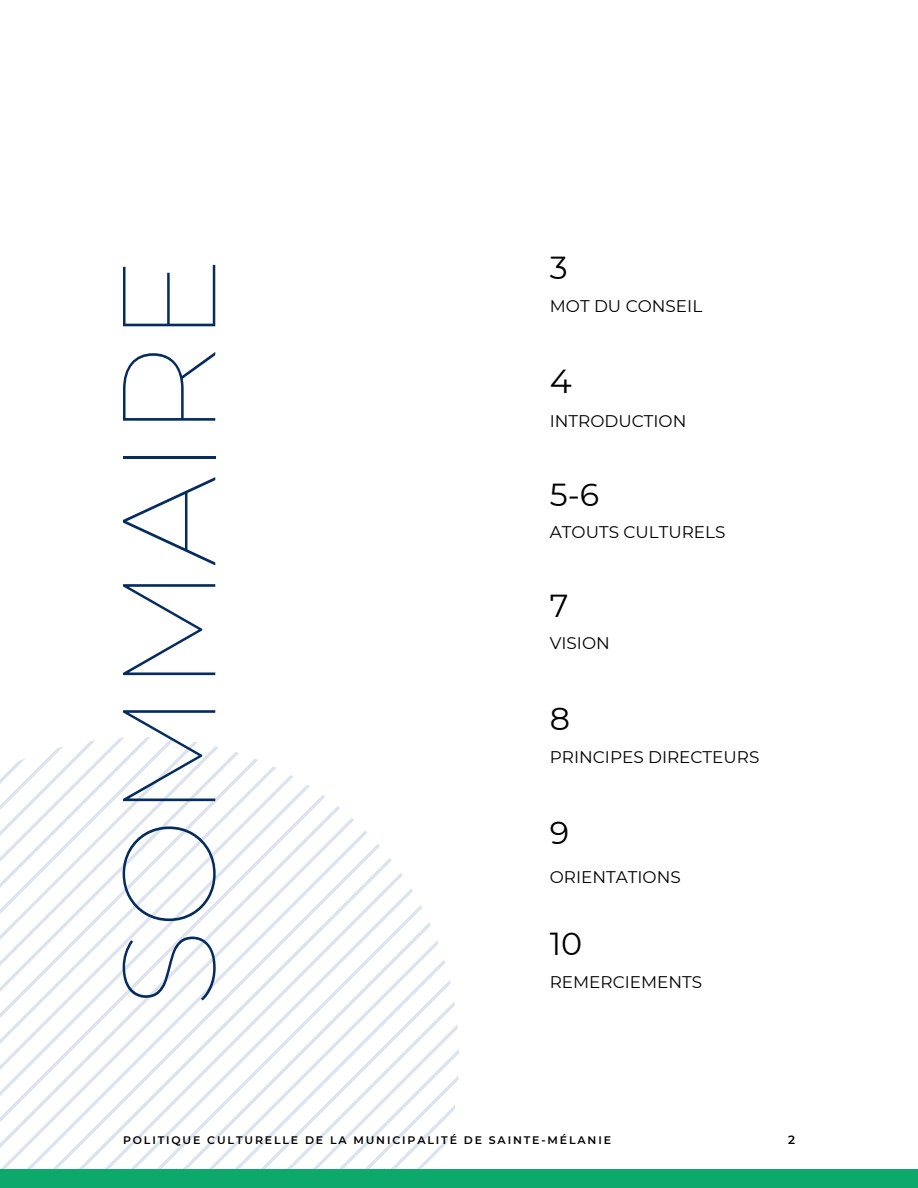
<style>
.page{position:relative;width:918px;height:1188px;background:#fff}
.page>*{position:absolute;margin:0;border:0;box-sizing:border-box;transform-origin:0 0}
.t1{font:100 131.85px "Montserrat";color:#052c60}
.t2{font:33.3px "Montserrat";color:#000}
.t3{font:31.8px "Montserrat";color:#000}
.t4{font:16.8px "Montserrat";color:#000}
.t5{font:600 12px "Montserrat";color:#000}
.t6{font:600 10.95px "Montserrat";letter-spacing:.17em;color:#000}
</style>
<div class="page">
<svg style="left:5px;top:766px;width:271px;height:9px"></svg>
<svg style="left:0;top:775px;width:293px;height:10px"></svg>
<svg style="left:11px;top:785px;width:299px;height:10px"></svg>
<svg style="left:0;top:795px;width:325px;height:11px"></svg>
<svg style="left:0;top:806px;width:340px;height:12px"></svg>
<svg style="left:2px;top:818px;width:352px;height:12px"></svg>
<svg style="left:0;top:830px;width:367px;height:14px"></svg>
<svg style="left:0;top:844px;width:380px;height:14px"></svg>
<svg style="left:0;top:858px;width:392px;height:15px"></svg>
<svg style="left:0;top:873px;width:403px;height:15px"></svg>
<svg style="left:5px;top:888px;width:408px;height:17px"></svg>
<svg style="left:0;top:905px;width:422px;height:265px"></svg>
<svg style="left:6px;top:922px;width:425px;height:248px"></svg>
<svg style="left:24px;top:940px;width:415px;height:230px"></svg>
<svg style="left:43px;top:960px;width:402px;height:210px"></svg>
<svg style="left:63px;top:980px;width:388px;height:190px"></svg>
<svg style="left:85px;top:1001px;width:370px;height:169px"></svg>
<svg style="left:108px;top:1024px;width:350px;height:146px"></svg>
<svg style="left:132px;top:1049px;width:327px;height:121px"></svg>
<svg style="left:159px;top:1075px;width:299px;height:95px"></svg>
<div style="left:0;top:1170px;width:918px;height:18px;background:#0da86c"></div>
<p class="t1" style="left:88px;top:1008px;width:754px;rotate:-90deg">SOMMAIRE</p>
<p class="t3" style="left:550px;top:248px;width:19px">3</p>
<p class="t4" style="left:550px;top:295px;width:154px">MOT DU CONSEIL</p>
<p class="t2" style="left:550px;top:361px;width:23px">4</p>
<p class="t4" style="left:550px;top:411px;width:138px">INTRODUCTION</p>
<p class="t3" style="left:550px;top:475px;width:51px">5-6</p>
<p class="t4" style="left:550px;top:522px;width:177px">ATOUTS CULTURELS</p>
<p class="t3" style="left:550px;top:586px;width:20px">7</p>
<p class="t4" style="left:550px;top:633px;width:62px">VISION</p>
<p class="t3" style="left:550px;top:699px;width:22px">8</p>
<p class="t4" style="left:550px;top:747px;width:211px">PRINCIPES DIRECTEURS</p>
<p class="t3" style="left:550px;top:813px;width:21px">9</p>
<p class="t4" style="left:550px;top:867px;width:133px">ORIENTATIONS</p>
<p class="t3" style="left:550px;top:924px;width:34px">10</p>
<p class="t4" style="left:550px;top:972px;width:154px">REMERCIEMENTS</p>
<p class="t6" style="left:123px;top:1133px;width:490px">POLITIQUE CULTURELLE DE LA MUNICIPALITÉ DE SAINTE-MÉLANIE</p>
<p class="t5" style="left:788px;top:1132px;width:8px">2</p>
</div>
